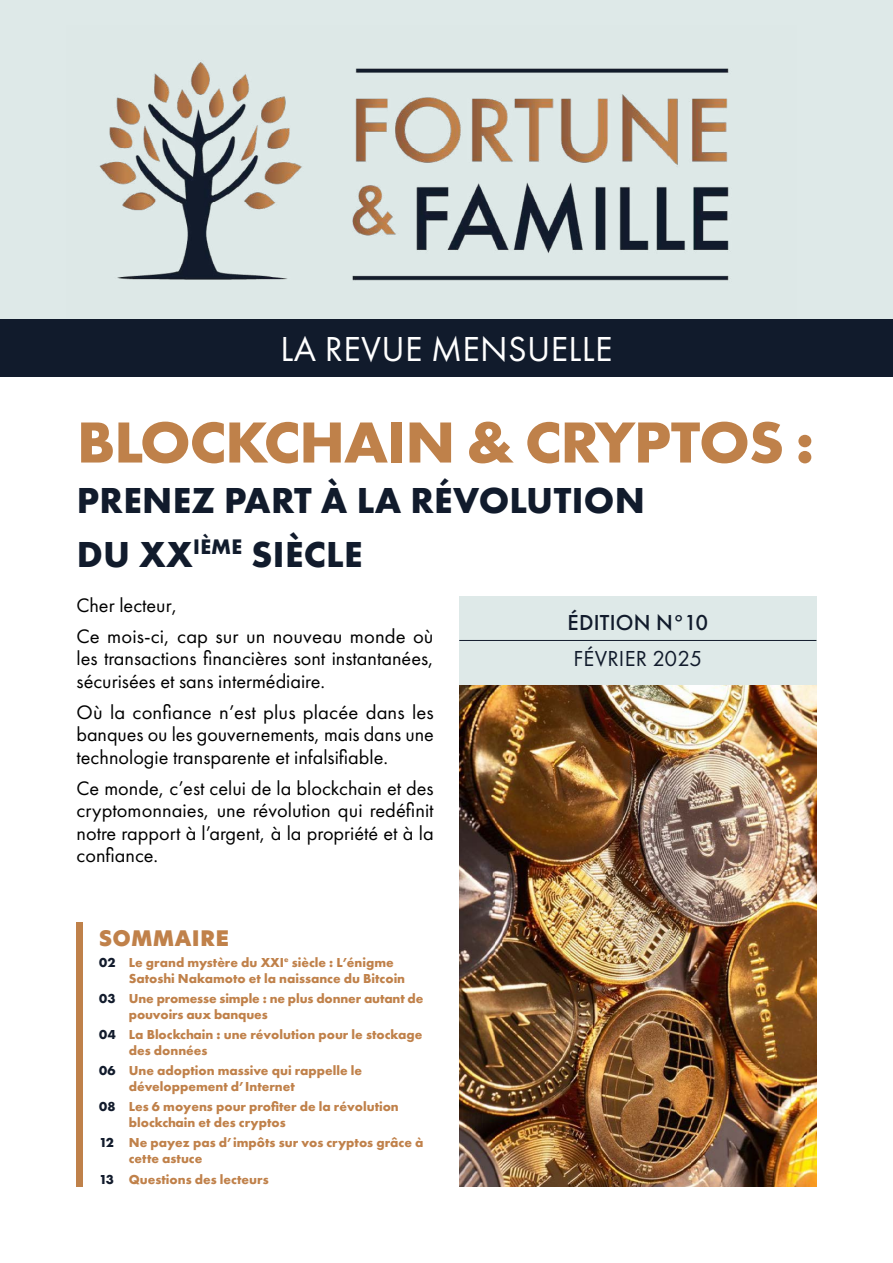
<style>
.page{position:relative;width:893px;height:1263px;background:#fff}
.page>*{position:absolute;margin:0;border:0;box-sizing:border-box;transform-origin:0 0}
.t1{font:700 60px "Futura PT";letter-spacing:-.02em;color:#bf814a;scale:1.04 1}
.t2{font:700 37.5px/54px "Futura PT";letter-spacing:.01em;color:#111b2c}
.t3{font:36px "Futura PT";letter-spacing:.01em;color:#fff}
.t4{font:500 22.5px "Futura PT";letter-spacing:.01em;color:#111b2c}
.t5{font:22.5px "Futura PT";letter-spacing:.01em;color:#111b2c}
.t6{font:21px "Hero New Super";letter-spacing:.04em;color:#c0814a}
.t7{font:20.25px/22.5px "Futura PT";color:#000}
.t8{font:700 13.5px/15.9px "Futura PT";color:#c0814a}
.s1{color:#121b2c}
</style>
<div class="page">
<div style="left:0;top:0;width:893px;height:321px;background:#dee9e8"></div>
<img style="left:99px;top:62px;width:630px;height:219px">
<div style="left:0;top:319px;width:893px;height:57px;background:#111b2c"></div>
<img style="left:459px;top:685px;width:357px;height:501px">
<div style="left:459px;top:596px;width:357px;height:89px;background:#dee9e8"></div>
<hr style="left:459px;top:640px;width:357px;height:1px;background:#111b2c">
<div style="left:76px;top:922px;width:7px;height:264px;background:#bf814a"></div>
<h3 class="t3" style="left:281px;top:328px;width:333px">LA REVUE MENSUELLE</h3>
<h1 class="t1" style="left:77px;top:404px;width:711px">BLOCKCHAIN &amp; CRYPTOS :</h1>
<h2 class="t2" style="left:77px;top:472px;width:570px">PRENEZ PART À LA RÉVOLUTION<br>DU XX<sup>IÈME</sup> SIÈCLE</h2>
<h3 class="t7" style="left:77px;top:589px;width:358px;line-height:31px">Cher lecteur,<br>Ce mois-ci, cap sur un nouveau monde où</h3>
<h3 class="t7" style="left:77px;top:647px;width:359px">les transactions financières sont instantanées, sécurisées et sans intermédiaire.</h3>
<h3 class="t7" style="left:77px;top:701px;width:359px;text-align:justify">Où la confiance n’est plus placée dans les banques ou les gouvernements, mais dans une technologie transparente et infalsifiable.</h3>
<h3 class="t7" style="left:77px;top:777px;width:359px;text-align:justify">Ce monde, c’est celui de la blockchain et des cryptomonnaies, une révolution qui redéfinit notre rapport à l’argent, à la propriété et à la confiance.</h3>
<h3 class="t6" style="left:99px;top:924px;width:131px">SOMMAIRE</h3>
<p class="t8" style="left:129px;top:954px;width:278px;text-indent:-30px"><span class="s1">02</span> Le grand mystère du XXI<sup>e</sup> siècle : L’énigme<br>Satoshi Nakamoto et la naissance du Bitcoin</p>
<p class="t8" style="left:129px;top:990px;width:296px;text-indent:-30px"><span class="s1">03</span> Une promesse simple : ne plus donner autant de pouvoirs aux banques</p>
<p class="t8" style="left:129px;top:1026px;width:295px;text-indent:-30px"><span class="s1">04</span> La Blockchain : une révolution pour le stockage des données</p>
<p class="t8" style="left:129px;top:1062px;width:235px;text-indent:-30px"><span class="s1">06</span> Une adoption massive qui rappelle le développement d’Internet</p>
<p class="t8" style="left:129px;top:1098px;width:272px;text-indent:-30px"><span class="s1">08</span> Les 6 moyens pour profiter de la révolution blockchain et des cryptos</p>
<p class="t8" style="left:129px;top:1134px;width:296px;text-indent:-30px"><span class="s1">12</span> Ne payez pas d’impôts sur vos cryptos grâce à cette astuce</p>
<p class="t8" style="left:99px;top:1171px;width:171px"><span class="s1">13</span> Questions des lecteurs</p>
<h3 class="t4" style="left:568px;top:609px;width:142px">ÉDITION N°10</h3>
<h3 class="t5" style="left:574px;top:645px;width:130px">FÉVRIER 2025</h3>
</div>
